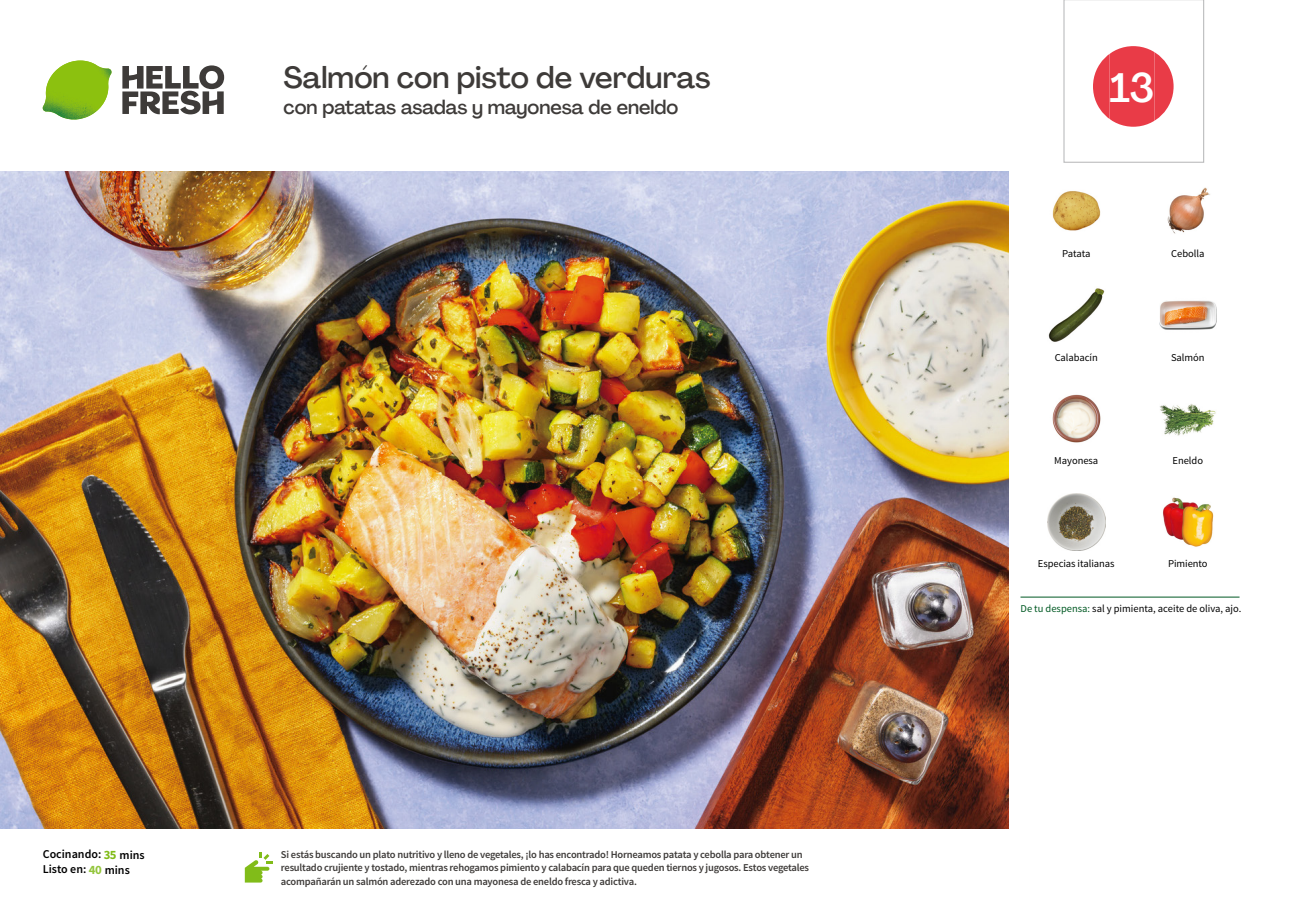
<style>
.page{position:relative;width:1289px;height:919px;background:#fff}
.page>*{position:absolute;margin:0;border:0;box-sizing:border-box;transform-origin:0 0}
.t1{font:500 40.5px "Agrandir";color:#fff}
.t2{font:500 30px "Agrandir";color:#3e3b39}
.t3{font:500 19.5px "Agrandir";color:#3e3b39}
.t4{font:600 12px/15px "Source Sans Pro";color:#000}
.t5{font:600 10.5px/13.5px "Source Sans Pro";letter-spacing:-.02em;color:#3e3b39}
.t6{font:10.5px "Source Sans Pro";letter-spacing:-.005em;color:#000}
.s1{font-weight:700;font-size:12.75px;color:#81bc19}
.s2{font-weight:700;font-size:12.75px;color:#93c53b}
.s3{color:#005923}
</style>
<div class="page">
<svg style="left:122px;top:65px;width:102px;height:49px"></svg>
<svg style="left:44px;top:60px;width:68px;height:60px"></svg>
<img style="left:80px;top:61px;width:28px;height:48px">
<img style="left:43px;top:61px;width:37px;height:50px">
<img style="left:0;top:172px;width:1008px;height:656px">
<hr style="left:1020px;top:596px;width:219px;height:1px;background:#005923">
<svg style="left:245px;top:852px;width:28px;height:30px"></svg>
<img style="left:1052px;top:191px;width:49px;height:40px">
<img style="left:1167px;top:187px;width:43px;height:47px">
<img style="left:1159px;top:300px;width:57px;height:30px">
<img style="left:1048px;top:288px;width:56px;height:54px">
<img style="left:1160px;top:404px;width:56px;height:32px">
<img style="left:1052px;top:394px;width:49px;height:49px">
<img style="left:1163px;top:497px;width:51px;height:50px">
<img style="left:1047px;top:493px;width:57px;height:57px">
<svg style="left:1063px;top:0;width:141px;height:163px"></svg>
<h2 class="t2" style="left:283px;top:59px;width:428px">Salmón con pisto de verduras</h2>
<h3 class="t3" style="left:283px;top:95px;width:396px">con patatas asadas y mayonesa de eneldo</h3>
<p class="t4" style="left:43px;top:847px;width:103px">Cocinando: <span class="s1">35</span> mins<br>Listo en: <span class="s2">40</span> mins</p>
<p class="t5" style="left:281px;top:847px;width:529px">Si estás buscando un plato nutritivo y lleno de vegetales, ¡lo has encontrado! Horneamos patata y cebolla para obtener un resultado crujiente y tostado, mientras rehogamos pimiento y calabacín para que queden tiernos y jugosos. Estos vegetales acompañarán un salmón aderezado con una mayonesa de eneldo fresca y adictiva.</p>
<h1 class="t1" style="left:1109px;top:63px;width:46px">13</h1>
<p class="t6" style="left:1062px;top:247px;width:30px">Patata</p>
<p class="t6" style="left:1171px;top:247px;width:35px">Cebolla</p>
<p class="t6" style="left:1054px;top:351px;width:45px">Calabacín</p>
<p class="t6" style="left:1170px;top:351px;width:35px">Salmón</p>
<p class="t6" style="left:1054px;top:453px;width:45px">Mayonesa</p>
<p class="t6" style="left:1172px;top:453px;width:32px">Eneldo</p>
<p class="t6" style="left:1037px;top:557px;width:78px">Especias italianas</p>
<p class="t6" style="left:1167px;top:557px;width:41px">Pimiento</p>
<p class="t6" style="left:1020px;top:602px;width:222px"><span class="s3">De tu despensa:</span> sal y pimienta, aceite de oliva, ajo.</p>
</div>
